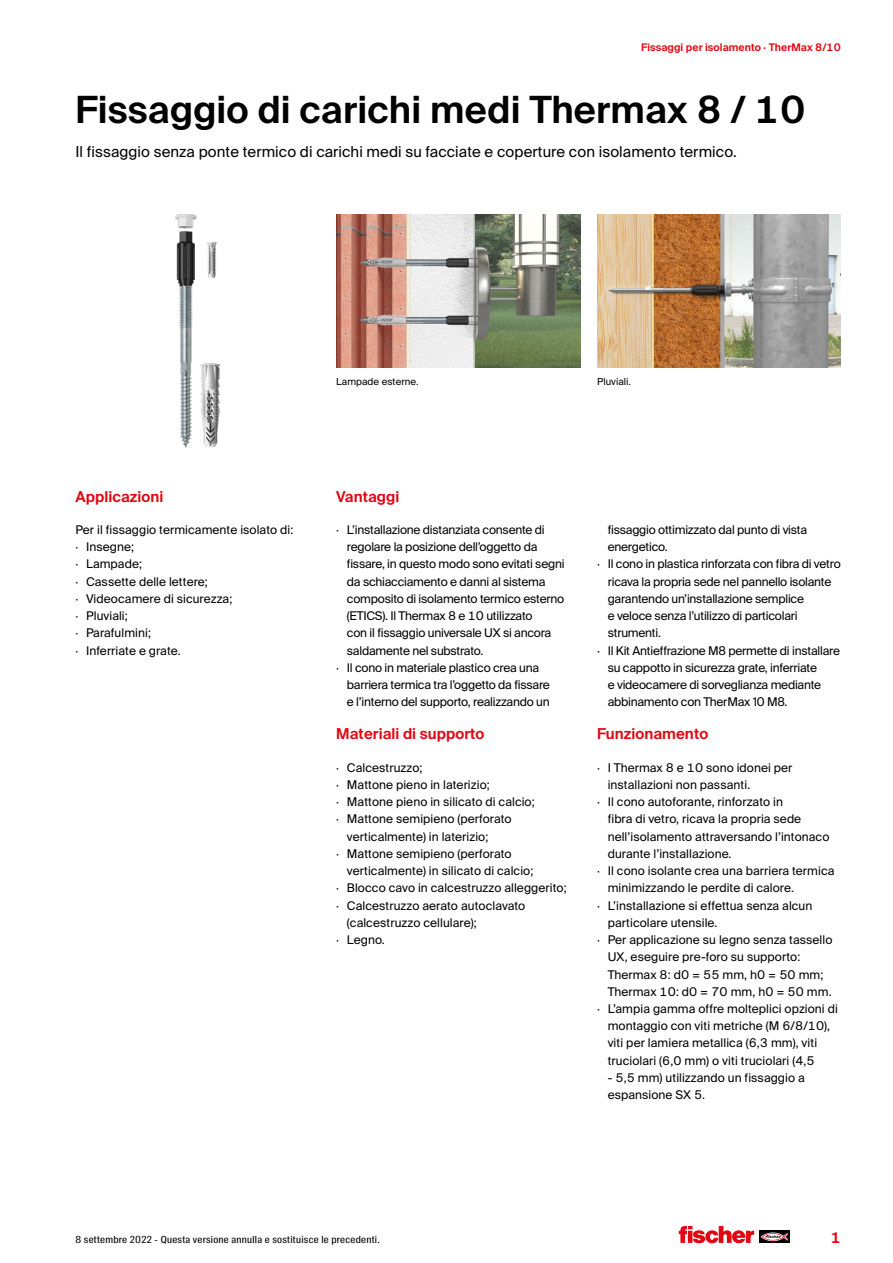
<style>
.page{position:relative;width:893px;height:1263px;background:#fff}
.page>*{position:absolute;margin:0;border:0;box-sizing:border-box;transform-origin:0 0}
.t1{font:600 37.5px "fischerstrong";letter-spacing:.005em;color:#000}
.t2{font:15px "fischerstrong";letter-spacing:.005em;color:#000}
.t3{font:600 15px "fischerstrong";letter-spacing:.005em;color:#e30613}
.t4{font:12px/17.2px "fischerstrong";letter-spacing:.005em;color:#000}
.t5{font:12px "fischerstrong";letter-spacing:-.02em;color:#000}
.t6{font:600 10.5px "fischerstrong";letter-spacing:.005em;color:#e30613}
.t7{font:9.75px "fischerstrong Cond";letter-spacing:.025em;color:#000;scale:1.1 1}
.t8{font:9.75px "fischerstrong";letter-spacing:.005em;color:#000}
</style>
<div class="page">
<svg style="left:759px;top:1231px;width:30px;height:12px"></svg>
<svg style="left:760px;top:1232px;width:27px;height:9px"></svg>
<svg style="left:679px;top:1226px;width:75px;height:17px"></svg>
<img style="left:597px;top:215px;width:244px;height:153px">
<img style="left:336px;top:215px;width:244px;height:153px">
<img style="left:176px;top:215px;width:43px;height:232px">
<p class="t6" style="left:641px;top:41px;width:201px">Fissaggi per isolamento · TherMax 8/10</p>
<h1 class="t1" style="left:75px;top:88px;width:731px">Fissaggio di carichi medi Thermax 8 / 10</h1>
<p class="t2" style="left:75px;top:143px;width:663px">Il fissaggio senza ponte termico di carichi medi su facciate e coperture con isolamento termico.</p>
<p class="t3" style="left:75px;top:488px;width:89px">Applicazioni</p>
<p class="t4" style="left:75px;top:521px;width:219px">Per il fissaggio termicamente isolato di: · Insegne;<br>· Lampade;<br>· Cassette delle lettere;<br>· Videocamere di sicurezza;<br>· Pluviali;<br>· Parafulmini;<br>· Inferriate e grate.</p>
<p class="t8" style="left:336px;top:376px;width:84px">Lampade esterne.</p>
<p class="t8" style="left:597px;top:376px;width:35px">Pluviali.</p>
<p class="t3" style="left:336px;top:488px;width:65px">Vantaggi</p>
<p class="t5" style="left:336px;top:523px;width:210px">· L’installazione distanziata consente di</p>
<p class="t5" style="left:347px;top:540px;width:192px">regolare la posizione dell’oggetto da</p>
<p class="t5" style="left:347px;top:557px;width:219px">fissare, in questo modo sono evitati segni</p>
<p class="t5" style="left:347px;top:574px;width:200px">da schiacciamento e danni al sistema</p>
<p class="t5" style="left:347px;top:592px;width:219px">composito di isolamento termico esterno</p>
<p class="t5" style="left:347px;top:609px;width:187px">(ETICS). Il Thermax 8 e 10 utilizzato</p>
<p class="t5" style="left:347px;top:626px;width:206px">con il fissaggio universale UX si ancora</p>
<p class="t5" style="left:347px;top:643px;width:138px">saldamente nel substrato.</p>
<p class="t5" style="left:336px;top:661px;width:204px">· Il cono in materiale plastico crea una</p>
<p class="t5" style="left:347px;top:678px;width:204px">barriera termica tra l’oggetto da fissare</p>
<p class="t5" style="left:347px;top:695px;width:204px">e l’interno del supporto, realizzando un</p>
<p class="t3" style="left:336px;top:725px;width:150px">Materiali di supporto</p>
<p class="t4" style="left:336px;top:759px;width:88px">· Calcestruzzo;</p>
<p class="t4" style="left:336px;top:776px;width:155px">· Mattone pieno in laterizio;</p>
<p class="t4" style="left:336px;top:793px;width:200px">· Mattone pieno in silicato di calcio;</p>
<p class="t4" style="left:336px;top:810px;width:177px">· Mattone semipieno (perforato</p>
<p class="t4" style="left:347px;top:828px;width:143px">verticalmente) in laterizio;</p>
<p class="t4" style="left:336px;top:845px;width:177px">· Mattone semipieno (perforato</p>
<p class="t4" style="left:347px;top:862px;width:188px">verticalmente) in silicato di calcio;</p>
<p class="t4" style="left:336px;top:879px;width:232px">· Blocco cavo in calcestruzzo alleggerito;</p>
<p class="t4" style="left:336px;top:897px;width:191px">· Calcestruzzo aerato autoclavato</p>
<p class="t4" style="left:347px;top:914px;width:131px">(calcestruzzo cellulare);</p>
<p class="t4" style="left:336px;top:931px;width:50px">· Legno.</p>
<p class="t5" style="left:608px;top:523px;width:201px">fissaggio ottimizzato dal punto di vista</p>
<p class="t5" style="left:608px;top:540px;width:62px">energetico.</p>
<p class="t5" style="left:597px;top:557px;width:245px">· Il cono in plastica rinforzata con fibra di vetro</p>
<p class="t5" style="left:608px;top:574px;width:225px">ricava la propria sede nel pannello isolante</p>
<p class="t5" style="left:608px;top:592px;width:198px">garantendo un’installazione semplice</p>
<p class="t5" style="left:608px;top:609px;width:191px">e veloce senza l’utilizzo di particolari</p>
<p class="t5" style="left:608px;top:626px;width:55px">strumenti.</p>
<p class="t5" style="left:597px;top:643px;width:244px">· Il Kit Antieffrazione M8 permette di installare</p>
<p class="t5" style="left:608px;top:661px;width:211px">su cappotto in sicurezza grate, inferriate</p>
<p class="t5" style="left:608px;top:678px;width:215px">e videocamere di sorveglianza mediante</p>
<p class="t5" style="left:608px;top:695px;width:181px">abbinamento con TherMax 10 M8.</p>
<p class="t3" style="left:597px;top:725px;width:113px">Funzionamento</p>
<p class="t4" style="left:597px;top:759px;width:197px">· I Thermax 8 e 10 sono idonei per</p>
<p class="t4" style="left:608px;top:776px;width:144px">installazioni non passanti.</p>
<p class="t4" style="left:597px;top:793px;width:187px">· Il cono autoforante, rinforzato in</p>
<p class="t4" style="left:608px;top:810px;width:195px">fibra di vetro, ricava la propria sede</p>
<p class="t4" style="left:608px;top:828px;width:223px">nell’isolamento attraversando l’intonaco</p>
<p class="t4" style="left:608px;top:845px;width:125px">durante l’installazione.</p>
<p class="t4" style="left:597px;top:862px;width:239px">· Il cono isolante crea una barriera termica</p>
<p class="t4" style="left:608px;top:879px;width:188px">minimizzando le perdite di calore.</p>
<p class="t4" style="left:597px;top:897px;width:217px">· L’installazione si effettua senza alcun</p>
<p class="t4" style="left:608px;top:914px;width:111px">particolare utensile.</p>
<p class="t4" style="left:597px;top:931px;width:237px">· Per applicazione su legno senza tassello</p>
<p class="t4" style="left:608px;top:948px;width:194px">UX, eseguire pre-foro su supporto:</p>
<p class="t4" style="left:608px;top:966px;width:217px">Thermax 8: d0 = 55 mm, h0 = 50 mm;</p>
<p class="t4" style="left:608px;top:983px;width:225px">Thermax 10: d0 = 70 mm, h0 = 50 mm.</p>
<p class="t4" style="left:597px;top:1000px;width:242px">· L’ampia gamma offre molteplici opzioni di</p>
<p class="t4" style="left:608px;top:1017px;width:224px">montaggio con viti metriche (M 6/8/10),</p>
<p class="t4" style="left:608px;top:1035px;width:211px">viti per lamiera metallica (6,3 mm), viti</p>
<p class="t4" style="left:608px;top:1052px;width:209px">truciolari (6,0 mm) o viti truciolari (4,5</p>
<p class="t4" style="left:608px;top:1069px;width:199px">- 5,5 mm) utilizzando un fissaggio a espansione SX 5.</p>
<p class="t7" style="left:75px;top:1234px;width:278px">8 settembre 2022 - Questa versione annulla e sostituisce le precedenti.</p>
<p class="t3" style="left:831px;top:1229px;width:12px">1</p>
</div>
